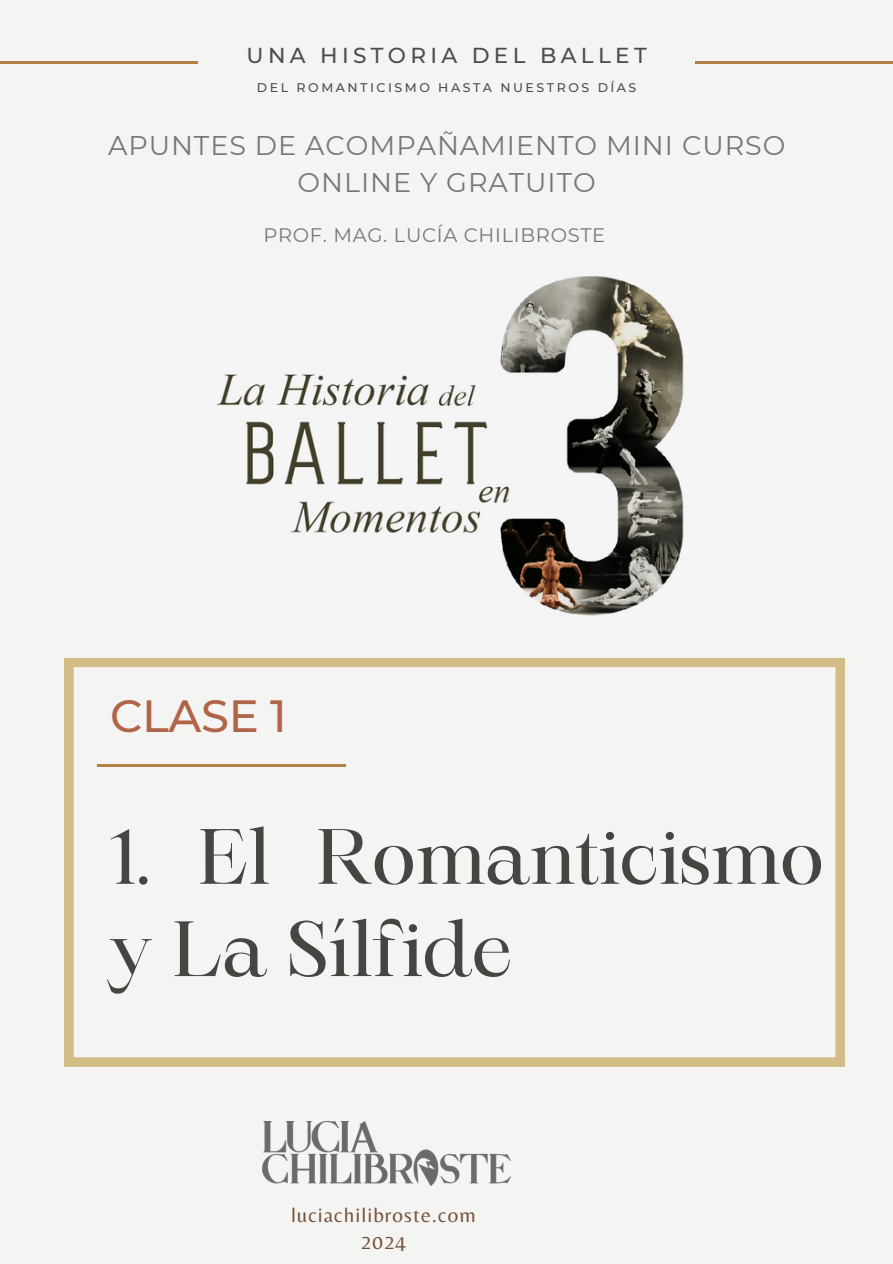
<style>
.page{position:relative;width:893px;height:1264px;background:#fff}
.page>*{position:absolute;margin:0;border:0;box-sizing:border-box;transform-origin:0 0}
.t1{font:75px/92.2px "Maharlika";letter-spacing:-.01em;color:#464542}
.t2{font:500 45px "Montserrat";letter-spacing:-.01em;color:#b16548}
.t3{font:27px/37.2px "Montserrat";letter-spacing:.035em;color:#777775;text-align:center}
.t4{font:500 21.6px "Montserrat";letter-spacing:.2em;color:#4d4d4d}
.t5{font:21px "Belleza";letter-spacing:.05em;color:#765038}
.t6{font:19.5px "Montserrat";letter-spacing:.035em;color:#777775}
.t7{font:500 12.6px "Montserrat";letter-spacing:.2em;color:#4d4d4d}
</style>
<div class="page">
<div style="left:0;top:0;width:892px;height:1263px;background:#f4f4f3"></div>
<hr style="left:0;top:61px;width:198px;height:2px;background:#b08047">
<img style="left:262px;top:1121px;width:248px;height:64px">
<hr style="left:695px;top:61px;width:197px;height:2px;background:#b08047">
<svg style="left:65px;top:658px;width:779px;height:408px"></svg>
<hr style="left:97px;top:764px;width:248px;height:2px;background:#b08047">
<img style="left:216px;top:276px;width:468px;height:340px">
<p class="t4" style="left:247px;top:42px;width:401px">UNA HISTORIA DEL BALLET</p>
<p class="t7" style="left:257px;top:80px;width:381px">DEL ROMANTICISMO HASTA NUESTROS DÍAS</p>
<p class="t3" style="left:108px;top:126px;width:678px">APUNTES DE ACOMPAÑAMIENTO MINI CURSO<br>ONLINE Y GRATUITO</p>
<p class="t6" style="left:263px;top:223px;width:343px">PROF. MAG. LUCÍA CHILIBROSTE</p>
<p class="t2" style="left:110px;top:688px;width:178px">CLASE 1</p>
<p class="t1" style="left:108px;top:817px;width:717px">1. El Romanticismo y La Sílfide</p>
<p class="t5" style="left:291px;top:1202px;width:186px">luciachilibroste.com</p>
<p class="t5" style="left:361px;top:1229px;width:47px">2024</p>
</div>
